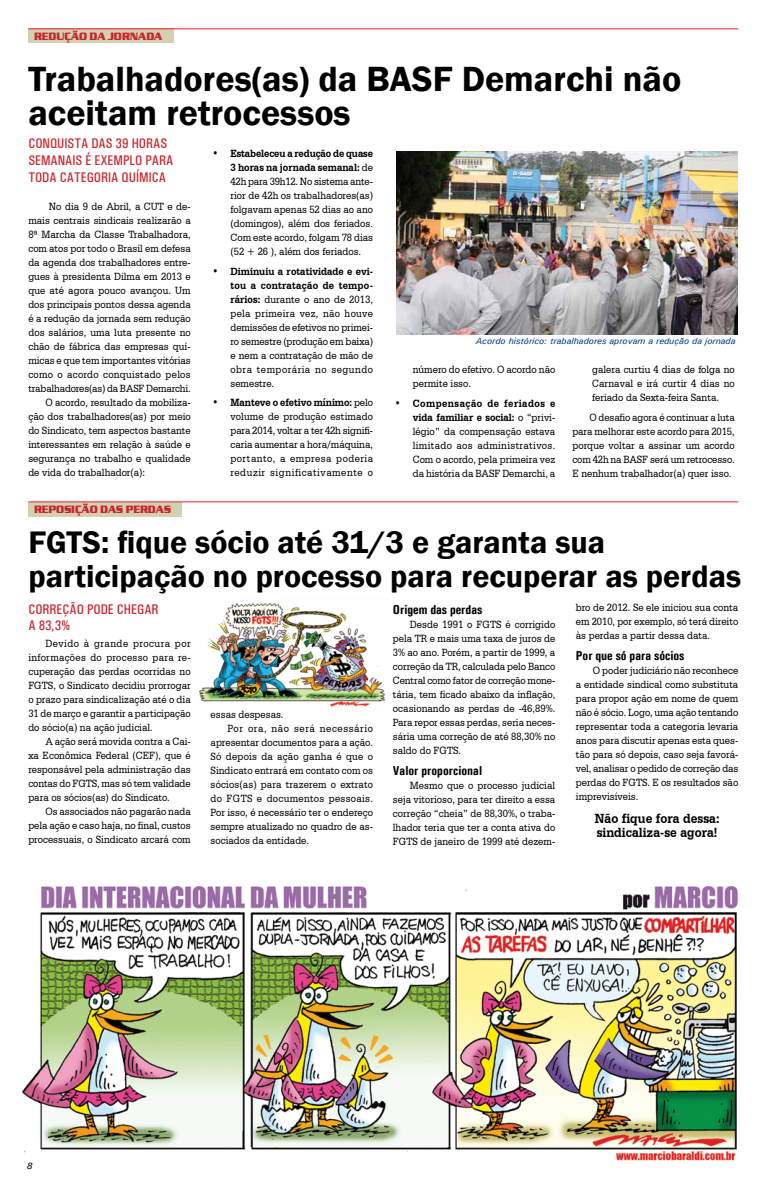
<style>
.page{position:relative;width:766px;height:1191px;background:#fff}
.page>*{position:absolute;margin:0;border:0;box-sizing:border-box;transform-origin:0 0}
.t1{font:600 36px/34px "Franklin Gothic";color:#000}
.t2{font:600 32px/34px "Franklin Gothic";color:#000}
.t3{font:500 condensed 14px/16.8px "Univers";color:#c9252c}
.t4{font:700 14px/14px "Serifa BT";color:#000;scale:.9 1}
.t5{font:700 condensed 13px "Univers";color:#000}
.t6{font:11px/14px "Serifa BT";color:#000;text-align:justify;scale:.9 1}
.t7{font:700 11px "Serpentine D";color:#c9252c;scale:.9 1}
.t8{font:11px "Serifa BT";letter-spacing:.025em;color:#000;scale:.9 1}
.t9{font:11px "Serifa BT";letter-spacing:.03em;color:#000;scale:.9 1}
.t10{font:11px "Serifa BT";letter-spacing:.055em;color:#000;scale:.9 1}
.t11{font:11px "Serifa BT";letter-spacing:.02em;color:#000;scale:.9 1}
.t12{font:italic 500 9px "Univers";color:#023f88}
.t13{font:italic 500 9px "Univers";color:#000}
.s1{font-weight:700}
</style>
<div class="page">
<img style="left:396px;top:151px;width:341px;height:183px">
<div style="left:28px;top:502px;width:153px;height:14px;background:#d4d1b3"></div>
<hr style="left:28px;top:501px;width:710px;height:1px;background:#ed1d24">
<div style="left:28px;top:29px;width:146px;height:14px;background:#d4d1b3"></div>
<hr style="left:28px;top:28px;width:710px;height:1px;background:#ed1d24">
<img style="left:22px;top:886px;width:716px;height:275px">
<img style="left:199px;top:603px;width:186px;height:104px">
<p class="t7" style="left:34px;top:30px;width:144px">REDUÇÃO DA JORNADA</p>
<h1 class="t1" style="left:28px;top:62px;width:654px">Trabalhadores(as) da BASF Demarchi não aceitam retrocessos</h1>
<p class="t6" style="left:230px;top:146px;width:160px;text-indent:-18px"><span class="s1">• Estabeleceu a redução de quase 3 horas na jornada semanal:</span> de 42h para 39h12. No sistema ante&shy;rior de 42h os trabalhadores(as) folgavam apenas 52 dias ao ano (domingos), além dos feriados.<br>Com este acordo, folgam 78 dias (52 + 26 ), além dos feriados.</p>
<p class="t6" style="left:230px;top:264px;width:160px;text-indent:-18px"><span class="s1">• Diminuiu a rotatividade e evi&shy;tou a contratação de tempo&shy;rários:</span> durante o ano de 2013, pela primeira vez, não houve demissões de efetivos no primei&shy;ro semestre (produção em baixa) e nem a contratação de mão de obra temporária no segundo semestre.</p>
<p class="t6" style="left:230px;top:395px;width:160px;text-indent:-18px"><span class="s1">• Manteve o efetivo mínimo:</span> pelo volume de produção estimado para 2014, voltar a ter 42h signifi&shy;caria aumentar a hora/máquina, portanto, a empresa poderia reduzir significativamente o</p>
<p class="t3" style="left:28px;top:135px;width:146px">CONQUISTA DAS 39 HORAS<br>SEMANAIS É EXEMPLO PARA<br>TODA CATEGORIA QUÍMICA</p>
<p class="t6" style="left:49px;top:199px;width:159px">No dia 9 de Abril, a CUT e de-</p>
<p class="t6" style="left:28px;top:213px;width:182px">mais centrais sindicais realizarão a</p>
<p class="t6" style="left:28px;top:227px;width:182px">8ª Marcha da Classe Trabalhadora,</p>
<p class="t6" style="left:28px;top:241px;width:182px">com atos por todo o Brasil em defesa</p>
<p class="t6" style="left:28px;top:255px;width:182px">da agenda dos trabalhadores entre-</p>
<p class="t6" style="left:28px;top:269px;width:182px">gues à presidenta Dilma em 2013 e</p>
<p class="t6" style="left:28px;top:283px;width:182px">que até agora pouco avançou. Um</p>
<p class="t6" style="left:28px;top:297px;width:182px">dos principais pontos dessa agenda</p>
<p class="t6" style="left:28px;top:311px;width:182px">é a redução da jornada sem redução</p>
<p class="t6" style="left:28px;top:325px;width:182px">dos salários, uma luta presente no</p>
<p class="t6" style="left:28px;top:339px;width:182px">chão de fábrica das empresas quí-</p>
<p class="t6" style="left:28px;top:353px;width:182px">micas e que tem importantes vitórias</p>
<p class="t8" style="left:28px;top:368px;width:182px">como o acordo conquistado pelos</p>
<p class="t6" style="left:28px;top:381px;width:182px">trabalhadores(as) da BASF Demarchi.</p>
<p class="t6" style="left:45px;top:395px;width:163px">O acordo, resultado da mobiliza-</p>
<p class="t6" style="left:28px;top:409px;width:182px">ção dos trabalhadores(as) por meio</p>
<p class="t6" style="left:28px;top:423px;width:182px">do Sindicato, tem aspectos bastante</p>
<p class="t6" style="left:28px;top:437px;width:182px">interessantes em relação à saúde e</p>
<p class="t6" style="left:28px;top:451px;width:182px">segurança no trabalho e qualidade</p>
<p class="t6" style="left:28px;top:465px;width:131px">de vida do trabalhador(a):</p>
<p class="t12" style="left:475px;top:335px;width:261px">Acordo histórico: trabalhadores aprovam a redução da jornada</p>
<p class="t6" style="left:412px;top:362px;width:160px">número do efetivo. O acordo não permite isso.</p>
<p class="t6" style="left:412px;top:396px;width:160px;text-indent:-18px"><span class="s1">• Compensação de feriados e vida familiar e social:</span> o “privi&shy;légio” da compensação estava limitado aos administrativos.<br>Com o acordo, pela primeira vez da história da BASF Demarchi, a</p>
<p class="t6" style="left:592px;top:362px;width:160px">galera curtiu 4 dias de folga no Carnaval e irá curtir 4 dias no feriado da Sexta-feira Santa.</p>
<p class="t6" style="left:572px;top:410px;width:182px;text-indent:17px">O desafio agora é continuar a luta para melhorar este acordo para 2015, porque voltar a assinar um acordo com 42h na BASF será um retrocesso.<br>E nenhum trabalhador(a) quer isso.</p>
<p class="t7" style="left:34px;top:503px;width:154px">REPOSIÇÃO DAS PERDAS</p>
<h2 class="t2" style="left:28px;top:525px;width:714px">FGTS: fique sócio até 31/3 e garanta sua participação no processo para recuperar as perdas</h2>
<p class="t3" style="left:28px;top:600px;width:132px">CORREÇÃO PODE CHEGAR<br>A 83,3%</p>
<p class="t6" style="left:28px;top:636px;width:182px;text-indent:17px">Devido à grande procura por informações do processo para re&shy;cuperação das perdas ocorridas no FGTS, o Sindicato decidiu prorrogar o prazo para sindicalização até o dia 31 de março e garantir a participação do sócio(a) na ação judicial.</p>
<p class="t6" style="left:28px;top:734px;width:182px;text-indent:17px">A ação será movida contra a Cai&shy;xa Econômica Federal (CEF), que é responsável pela administração das contas do FGTS, mas só tem validade para os sócios(as) do Sindicato.</p>
<p class="t6" style="left:28px;top:804px;width:182px;text-indent:17px">Os associados não pagarão nada pela ação e caso haja, no final, custos processuais, o Sindicato arcará com</p>
<p class="t6" style="left:210px;top:707px;width:82px">essas despesas.</p>
<p class="t10" style="left:227px;top:722px;width:163px">Por ora, não será necessário</p>
<p class="t6" style="left:210px;top:735px;width:182px">apresentar documentos para a ação.</p>
<p class="t11" style="left:210px;top:750px;width:182px">Só depois da ação ganha é que o</p>
<p class="t6" style="left:210px;top:763px;width:182px">Sindicato entrará em contato com os</p>
<p class="t6" style="left:210px;top:777px;width:182px">sócios(as) para trazerem o extrato</p>
<p class="t9" style="left:210px;top:792px;width:182px">do FGTS e documentos pessoais.</p>
<p class="t6" style="left:210px;top:805px;width:182px">Por isso, é necessário ter o endereço</p>
<p class="t6" style="left:210px;top:819px;width:182px">sempre atualizado no quadro de as-</p>
<p class="t6" style="left:210px;top:833px;width:111px">sociados da entidade.</p>
<p class="t5" style="left:393px;top:601px;width:91px">Origem das perdas</p>
<p class="t6" style="left:393px;top:617px;width:182px;text-indent:17px">Desde 1991 o FGTS é corrigido pela TR e mais uma taxa de juros de 3% ao ano. Porém, a partir de 1999, a correção da TR, calculada pelo Banco Central como fator de correção mone&shy;tária, tem ficado abaixo da inflação, ocasionando as perdas de -46,89%.<br>Para repor essas perdas, seria neces&shy;sária uma correção de até 88,30% no saldo do FGTS.</p>
<p class="t5" style="left:393px;top:763px;width:91px">Valor proporcional</p>
<p class="t6" style="left:393px;top:778px;width:182px;text-indent:17px">Mesmo que o processo judicial seja vitorioso, para ter direito a essa correção “cheia” de 88,30%, o traba&shy;lhador teria que ter a conta ativa do FGTS de janeiro de 1999 até dezem-</p>
<p class="t6" style="left:575px;top:600px;width:182px">bro de 2012. Se ele iniciou sua conta em 2010, por exemplo, só terá direito às perdas a partir dessa data.</p>
<p class="t5" style="left:575px;top:648px;width:110px">Por que só para sócios</p>
<p class="t6" style="left:575px;top:663px;width:182px;text-indent:17px">O poder judiciário não reconhece a entidade sindical como substituta para propor ação em nome de quem não é sócio. Logo, uma ação tentando representar toda a categoria levaria anos para discutir apenas esta ques&shy;tão para só depois, caso seja favorá&shy;vel, analisar o pedido de correção das perdas do FGTS. E os resultados são imprevisíveis.</p>
<p class="t4" style="left:594px;top:810px;width:140px">Não fique fora dessa: sindicaliza-se agora!</p>
<p class="t13" style="left:27px;top:1159px;width:7px">8</p>
</div>
